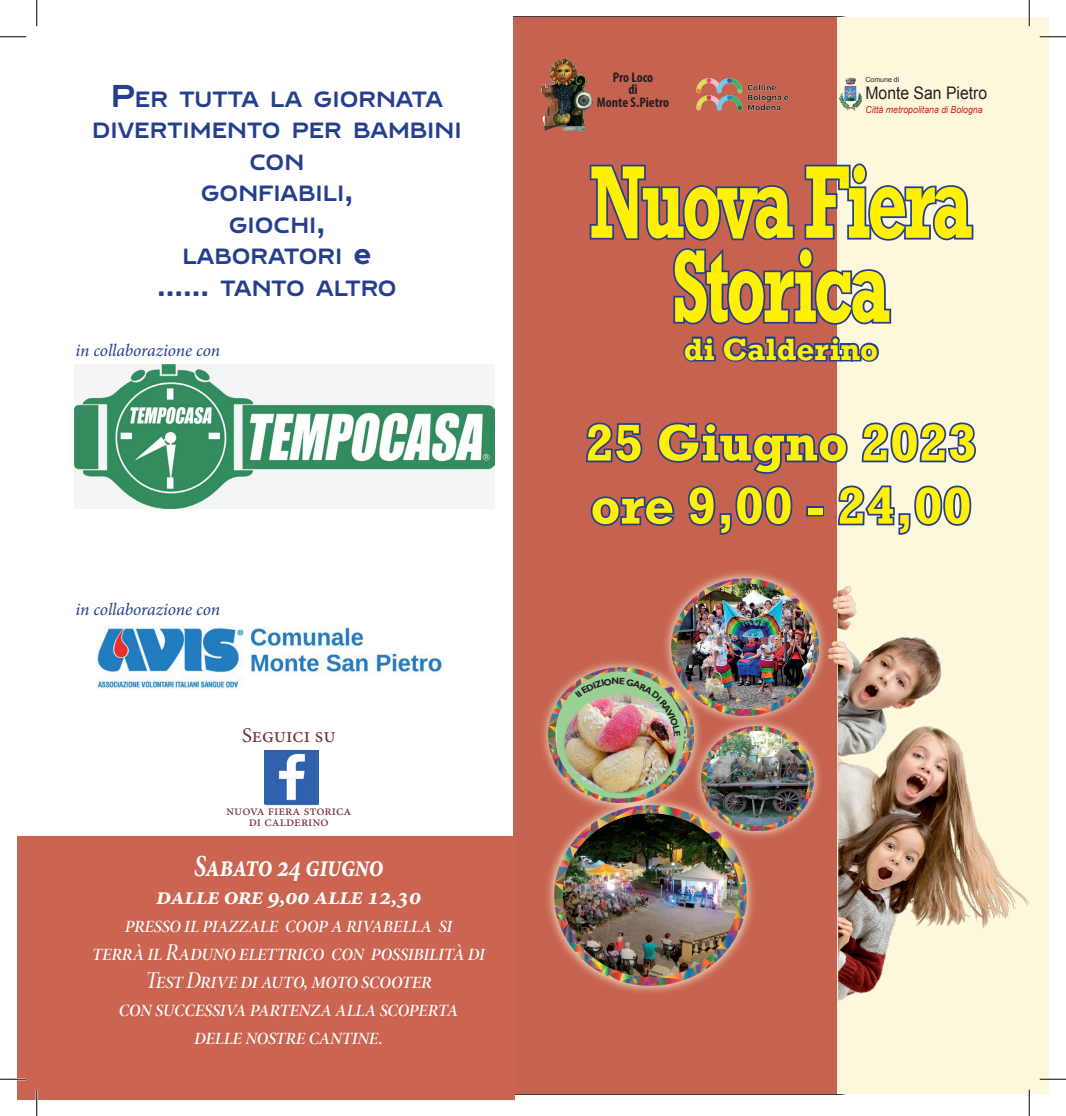
<style>
.page{position:relative;width:1066px;height:1116px;background:#fff}
.page>*{position:absolute;margin:0;border:0;box-sizing:border-box;transform-origin:0 0}
.t1{font:700 105px/84px "Rockwell";letter-spacing:-.05em;color:#fff101;text-align:center;scale:.67 1}
.t2{font:700 52.5px/63px "Rockwell";color:#fff101}
.t3{font:700 31.5px "Rockwell";color:#fff101}
.t4{font:italic 700 30.62px "Minion Pro";letter-spacing:-.025em;color:#fff;scale:.8 1}
.t5{font:24.5px/28px "Minion Pro Medium Cn It Disp";letter-spacing:-.025em;color:#fff;text-align:center}
.t6{font:italic 700 24.5px "Minion Pro";letter-spacing:-.025em;color:#fff}
.t7{font:22.05px/31.5px "Bahlsen Grotesk";color:#253f8e;text-align:center}
.t8{font:21px "Minion Pro";color:#723236}
.t9{font:italic 17.5px "Minion Pro";letter-spacing:-.005em;color:#253f8e}
.t10{font:17.32px "Arial";color:#231f20;scale:.91 1}
.t11{font:14px/10.5px "Minion Pro";color:#723236;text-align:center}
.t12{font:700 condensed 14px/12.2px "Myriad Pro";color:#231f20;text-align:center}
.t13{font:italic 9.62px "Arial";color:#d1232a;scale:.91 1}
.t14{font:7px "Arial";color:#231f20}
.s1{font-size:31.5px}
</style>
<div class="page">
<div style="left:513px;top:17px;width:329px;height:439px;background:#c66350"></div>
<div style="left:838px;top:17px;width:211px;height:439px;background:#fdf8dc"></div>
<div style="left:513px;top:383px;width:329px;height:637px;background:#c66350"></div>
<div style="left:838px;top:383px;width:211px;height:637px;background:#fdf8dc"></div>
<img style="left:542px;top:572px;width:245px;height:420px">
<img style="left:671px;top:578px;width:119px;height:137px">
<img style="left:549px;top:667px;width:144px;height:135px">
<img style="left:702px;top:726px;width:92px;height:104px">
<img style="left:554px;top:805px;width:193px;height:180px">
<img style="left:808px;top:570px;width:222px;height:432px">
<img style="left:563px;top:813px;width:175px;height:164px">
<img style="left:706px;top:730px;width:102px;height:96px">
<img style="left:555px;top:673px;width:132px;height:123px">
<div style="left:513px;top:1002px;width:329px;height:91px;background:#c66350"></div>
<div style="left:838px;top:1002px;width:211px;height:91px;background:#fdf8dc"></div>
<svg style="left:589px;top:161px;width:385px;height:216px"></svg>
<svg style="left:586px;top:422px;width:57px;height:41px"></svg>
<svg style="left:657px;top:419px;width:191px;height:56px"></svg>
<svg style="left:861px;top:422px;width:115px;height:41px"></svg>
<svg style="left:590px;top:496px;width:85px;height:30px"></svg>
<svg style="left:688px;top:485px;width:105px;height:50px"></svg>
<div style="left:806px;top:506px;width:18px;height:10px;border:4px solid #253f8e"></div>
<svg style="left:837px;top:483px;width:135px;height:53px"></svg>
<img style="left:696px;top:78px;width:93px;height:33px">
<img style="left:549px;top:58px;width:16px;height:22px">
<div style="left:17px;top:835px;width:498px;height:263px;background:#cb6451"></div>
<img style="left:265px;top:750px;width:53px;height:55px">
<img style="left:838px;top:78px;width:24px;height:33px">
<img style="left:74px;top:364px;width:420px;height:144px">
<img style="left:96px;top:626px;width:346px;height:64px">
<img style="left:677px;top:583px;width:137px;height:125px">
<img style="left:556px;top:671px;width:128px;height:127px">
<hr style="left:1039px;top:36px;width:27px;height:2px;background:#fff">
<hr style="left:0;top:1077px;width:26px;height:3px;background:#fff">
<hr style="left:1039px;top:1077px;width:27px;height:3px;background:#fff">
<hr style="left:36px;top:1089px;width:2px;height:26px;background:#fff">
<hr style="left:1028px;top:0;width:2px;height:26px;background:#fff">
<hr style="left:1028px;top:1089px;width:2px;height:26px;background:#fff">
<svg style="left:0;top:36px;width:26px;height:1px"></svg>
<svg style="left:1039px;top:36px;width:27px;height:1px"></svg>
<svg style="left:0;top:1078px;width:26px;height:1px"></svg>
<svg style="left:1039px;top:1078px;width:27px;height:1px"></svg>
<svg style="left:36px;top:0;width:1px;height:26px"></svg>
<svg style="left:36px;top:1089px;width:1px;height:26px"></svg>
<svg style="left:1029px;top:0;width:1px;height:26px"></svg>
<svg style="left:1029px;top:1089px;width:1px;height:26px"></svg>
<img style="left:575px;top:678px;width:105px;height:58px">
<p class="t7" style="left:92px;top:84px;width:371px"><span class="s1">P</span>ER TUTTA LA GIORNATA<br>DIVERTIMENTO PER BAMBINI<br>CON<br>GONFIABILI<span class="s1">,<br></span>GIOCHI<span class="s1">,<br></span>LABORATORI <span class="s1">e<br></span><span class="s1">......</span> TANTO ALTRO</p>
<p class="t9" style="left:75px;top:340px;width:146px">in collaborazione con</p>
<p class="t9" style="left:75px;top:599px;width:146px">in collaborazione con</p>
<p class="t8" style="left:242px;top:721px;width:95px">Seguici su</p>
<p class="t11" style="left:226px;top:805px;width:127px">nuova fiera storica di calderino</p>
<p class="t4" style="left:194px;top:847px;width:238px">Sabato 24 giugno</p>
<p class="t6" style="left:156px;top:881px;width:267px">dalle ore 9,00 alle 12,30</p>
<p class="t5" style="left:92px;top:910px;width:395px">presso il piazzale coop a rivabella si<br>terrà il Raduno elettrico con possibilità di Test Drive di auto, moto scooter<br>con successiva partenza alla scoperta delle nostre cantine.</p>
<p class="t12" style="left:597px;top:71px;width:74px">Pro Loco<br>di<br>Monte S.Pietro</p>
<p class="t14" style="left:865px;top:75px;width:35px">Comune di</p>
<p class="t10" style="left:865px;top:82px;width:135px">Monte San Pietro</p>
<p class="t13" style="left:865px;top:104px;width:130px">Città metropolitana di Bologna</p>
<h1 class="t1" style="left:589px;top:161px;width:573px">Nuova Fiera<br>Storica</h1>
<p class="t3" style="left:684px;top:330px;width:196px">di Calderino</p>
<h2 class="t2" style="left:585px;top:411px;width:393px">25 Giugno 2023 ore 9,00 - 24,00</h2>
</div>
